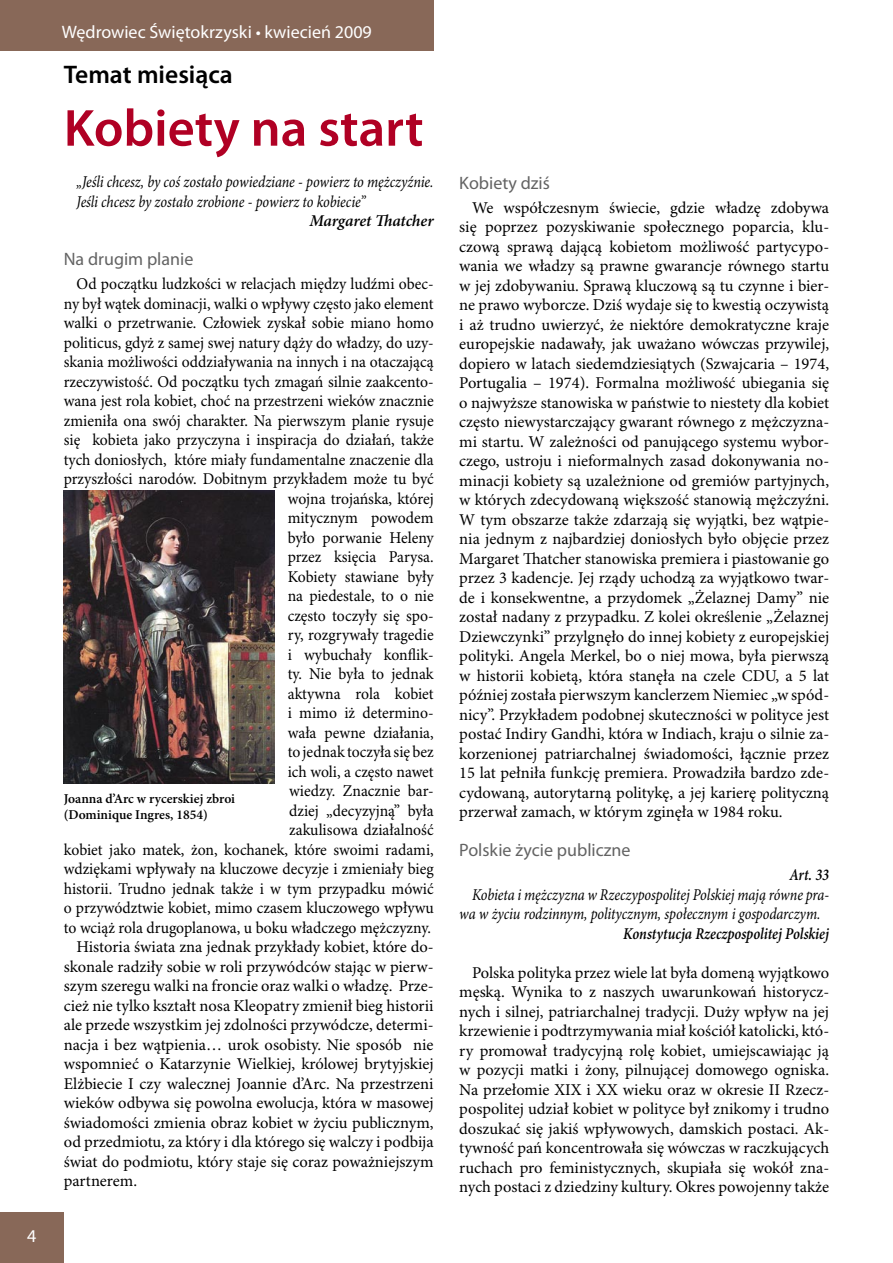
<style>
.page{position:relative;width:893px;height:1263px;background:#fff}
.page>*{position:absolute;margin:0;border:0;box-sizing:border-box;transform-origin:0 0}
.t1{font:600 52.5px "Myriad Pro";color:#b00024}
.t2{font:600 25.5px "Myriad Pro";color:#000}
.t3{font:18px "Myriad Pro";color:#636363}
.t4{font:18px "Myriad Pro";color:#fff}
.t5{font:16.5px/19.5px "Minion Pro";color:#000;text-align:justify}
.t6{font:16.5px "Minion Pro";color:#000;scale:.95 1}
.t7{font:italic 16.5px/19.5px "Minion Pro";letter-spacing:-.005em;color:#000;scale:.86 1}
.t8{font:italic 600 16.5px "Minion Pro";color:#000;scale:.86 1}
.t9{font:italic 600 16.5px "Minion Pro";color:#000}
.t10{font:600 13.5px/16.2px "Minion Pro";color:#000}
</style>
<div class="page">
<div style="left:0;top:0;width:434px;height:51px;background:#886858"></div>
<div style="left:0;top:1212px;width:64px;height:51px;background:#886858"></div>
<img style="left:64px;top:491px;width:211px;height:293px">
<p class="t4" style="left:27px;top:1226px;width:11px">4</p>
<p class="t4" style="left:62px;top:22px;width:311px">Wędrowiec Świętokrzyski • kwiecień 2009</p>
<h2 class="t2" style="left:64px;top:60px;width:171px">Temat miesiąca</h2>
<h1 class="t1" style="left:64px;top:99px;width:361px">Kobiety na start</h1>
<p class="t7" style="left:77px;top:173px;width:417px">„Jeśli chcesz, by coś zostało powiedziane - powierz to mężczyźnie.<br>Jeśli chcesz by zostało zrobione - powierz to kobiecie”</p>
<p class="t9" style="left:309px;top:211px;width:126px">Margaret Thatcher</p>
<p class="t3" style="left:64px;top:250px;width:131px">Na drugim planie</p>
<p class="t6" style="left:77px;top:274px;width:377px">Od początku ludzkości w relacjach między ludźmi obec-</p>
<p class="t6" style="left:64px;top:294px;width:391px">ny był wątek dominacji, walki o wpływy często jako element</p>
<p class="t6" style="left:64px;top:313px;width:391px">walki o przetrwanie. Człowiek zyskał sobie miano homo</p>
<p class="t6" style="left:64px;top:333px;width:391px">politicus, gdyż z samej swej natury dąży do władzy, do uzy-</p>
<p class="t6" style="left:64px;top:352px;width:391px">skania możliwości oddziaływania na innych i na otaczającą</p>
<p class="t6" style="left:64px;top:372px;width:391px">rzeczywistość. Od początku tych zmagań silnie zaakcento-</p>
<p class="t6" style="left:64px;top:391px;width:391px">wana jest rola kobiet, choć na przestrzeni wieków znacznie</p>
<p class="t6" style="left:64px;top:411px;width:391px">zmieniła ona swój charakter. Na pierwszym planie rysuje</p>
<p class="t6" style="left:64px;top:430px;width:391px">się kobieta jako przyczyna i inspiracja do działań, także</p>
<p class="t6" style="left:64px;top:450px;width:391px">tych doniosłych, które miały fundamentalne znaczenie dla</p>
<p class="t6" style="left:64px;top:469px;width:391px">przyszłości narodów. Dobitnym przykładem może tu być</p>
<p class="t6" style="left:288px;top:489px;width:155px">wojna trojańska, której</p>
<p class="t6" style="left:288px;top:508px;width:155px">mitycznym powodem</p>
<p class="t6" style="left:288px;top:528px;width:155px">było porwanie Heleny</p>
<p class="t6" style="left:288px;top:547px;width:155px">przez księcia Parysa.</p>
<p class="t6" style="left:288px;top:567px;width:155px">Kobiety stawiane były</p>
<p class="t6" style="left:288px;top:586px;width:155px">na piedestale, to o nie</p>
<p class="t6" style="left:288px;top:606px;width:155px">często toczyły się spo-</p>
<p class="t6" style="left:288px;top:625px;width:155px">ry, rozgrywały tragedie</p>
<p class="t6" style="left:288px;top:645px;width:155px">i wybuchały konflik-</p>
<p class="t6" style="left:288px;top:664px;width:155px">ty. Nie była to jednak</p>
<p class="t6" style="left:288px;top:684px;width:155px">aktywna rola kobiet</p>
<p class="t6" style="left:288px;top:703px;width:155px">i mimo iż determino-</p>
<p class="t6" style="left:288px;top:723px;width:155px">wała pewne działania,</p>
<p class="t6" style="left:288px;top:742px;width:155px">to jednak toczyła się bez</p>
<p class="t6" style="left:288px;top:762px;width:155px">ich woli, a często nawet</p>
<p class="t6" style="left:289px;top:781px;width:154px">wiedzy. Znacznie bar-</p>
<p class="t6" style="left:289px;top:801px;width:154px">dziej „decyzyjną” była</p>
<p class="t6" style="left:289px;top:820px;width:154px">zakulisowa działalność</p>
<p class="t6" style="left:64px;top:840px;width:391px">kobiet jako matek, żon, kochanek, które swoimi radami,</p>
<p class="t6" style="left:64px;top:859px;width:391px">wdziękami wpływały na kluczowe decyzje i zmieniały bieg</p>
<p class="t6" style="left:64px;top:879px;width:391px">historii. Trudno jednak także i w tym przypadku mówić</p>
<p class="t6" style="left:64px;top:898px;width:391px">o przywództwie kobiet, mimo czasem kluczowego wpływu</p>
<p class="t6" style="left:64px;top:918px;width:388px">to wciąż rola drugoplanowa, u boku władczego mężczyzny.</p>
<p class="t5" style="left:77px;top:938px;width:359px">Historia świata zna jednak przykłady kobiet, które do-</p>
<p class="t5" style="left:64px;top:957px;width:371px">skonale radziły sobie w roli przywódców stając w pierw-</p>
<p class="t5" style="left:64px;top:977px;width:371px">szym szeregu walki na froncie oraz walki o władzę. Prze-</p>
<p class="t5" style="left:64px;top:996px;width:371px">cież nie tylko kształt nosa Kleopatry zmienił bieg historii</p>
<p class="t5" style="left:64px;top:1016px;width:371px">ale przede wszystkim jej zdolności przywódcze, determi-</p>
<p class="t5" style="left:64px;top:1035px;width:371px">nacja i bez wątpienia… urok osobisty. Nie sposób nie</p>
<p class="t5" style="left:64px;top:1055px;width:371px">wspomnieć o Katarzynie Wielkiej, królowej brytyjskiej</p>
<p class="t5" style="left:64px;top:1074px;width:371px">Elżbiecie I czy walecznej Joannie d’Arc. Na przestrzeni</p>
<p class="t5" style="left:64px;top:1094px;width:371px">wieków odbywa się powolna ewolucja, która w masowej</p>
<p class="t5" style="left:64px;top:1113px;width:371px">świadomości zmienia obraz kobiet w życiu publicznym,</p>
<p class="t5" style="left:64px;top:1133px;width:371px">od przedmiotu, za który i dla którego się walczy i podbija</p>
<p class="t5" style="left:64px;top:1152px;width:371px">świat do podmiotu, który staje się coraz poważniejszym</p>
<p class="t5" style="left:64px;top:1172px;width:75px">partnerem.</p>
<p class="t10" style="left:64px;top:791px;width:173px">Joanna d’Arc w rycerskiej zbroi (Dominique Ingres, 1854)</p>
<p class="t3" style="left:459px;top:173px;width:92px">Kobiety dziś</p>
<p class="t5" style="left:459px;top:198px;width:371px;text-indent:13px">We współczesnym świecie, gdzie władzę zdobywa się poprzez pozyskiwanie społecznego poparcia, klu&shy;czową sprawą dającą kobietom możliwość partycypo&shy;wania we władzy są prawne gwarancje równego startu w jej zdobywaniu. Sprawą kluczową są tu czynne i bier&shy;ne prawo wyborcze. Dziś wydaje się to kwestią oczywistą i aż trudno uwierzyć, że niektóre demokratyczne kraje europejskie nadawały, jak uważano wówczas przywilej, dopiero w latach siedemdziesiątych (Szwajcaria – 1974, Portugalia – 1974). Formalna możliwość ubiegania się o najwyższe stanowiska w państwie to niestety dla kobiet często niewystarczający gwarant równego z mężczyzna&shy;mi startu. W zależności od panującego systemu wybor&shy;czego, ustroju i nieformalnych zasad dokonywania no&shy;minacji kobiety są uzależnione od gremiów partyjnych, w których zdecydowaną większość stanowią mężczyźni.<br>W tym obszarze także zdarzają się wyjątki, bez wątpie&shy;nia jednym z najbardziej doniosłych było objęcie przez Margaret Thatcher stanowiska premiera i piastowanie go przez 3 kadencje. Jej rządy uchodzą za wyjątkowo twar&shy;de i konsekwentne, a przydomek „Żelaznej Damy” nie został nadany z przypadku. Z kolei określenie „Żelaznej Dziewczynki” przylgnęło do innej kobiety z europejskiej polityki. Angela Merkel, bo o niej mowa, była pierwszą w historii kobietą, która stanęła na czele CDU, a 5 lat później została pierwszym kanclerzem Niemiec „w spód&shy;nicy”. Przykładem podobnej skuteczności w polityce jest postać Indiry Gandhi, która w Indiach, kraju o silnie za&shy;korzenionej patriarchalnej świadomości, łącznie przez 15 lat pełniła funkcję premiera. Prowadziła bardzo zde&shy;cydowaną, autorytarną politykę, a jej karierę polityczną przerwał zamach, w którym zginęła w 1984 roku.</p>
<p class="t3" style="left:459px;top:840px;width:173px">Polskie życie publiczne</p>
<p class="t8" style="left:789px;top:865px;width:48px">Art. 33</p>
<p class="t7" style="left:459px;top:885px;width:432px;text-indent:13px">Kobieta i mężczyzna w Rzeczypospolitej Polskiej mają równe pra&shy;wa w życiu rodzinnym, politycznym, społecznym i gospodarczym.</p>
<p class="t8" style="left:623px;top:923px;width:241px">Konstytucja Rzeczpospolitej Polskiej</p>
<p class="t5" style="left:459px;top:963px;width:371px;text-indent:13px">Polska polityka przez wiele lat była domeną wyjątkowo męską. Wynika to z naszych uwarunkowań historycz&shy;nych i silnej, patriarchalnej tradycji. Duży wpływ na jej krzewienie i podtrzymywania miał kościół katolicki, któ&shy;ry promował tradycyjną rolę kobiet, umiejscawiając ją w pozycji matki i żony, pilnującej domowego ogniska.<br>Na przełomie XIX i XX wieku oraz w okresie II Rzecz&shy;pospolitej udział kobiet w polityce był znikomy i trudno doszukać się jakiś wpływowych, damskich postaci. Ak&shy;tywność pań koncentrowała się wówczas w raczkujących ruchach pro feministycznych, skupiała się wokół zna&shy;nych postaci z dziedziny kultury. Okres powojenny także</p>
</div>
